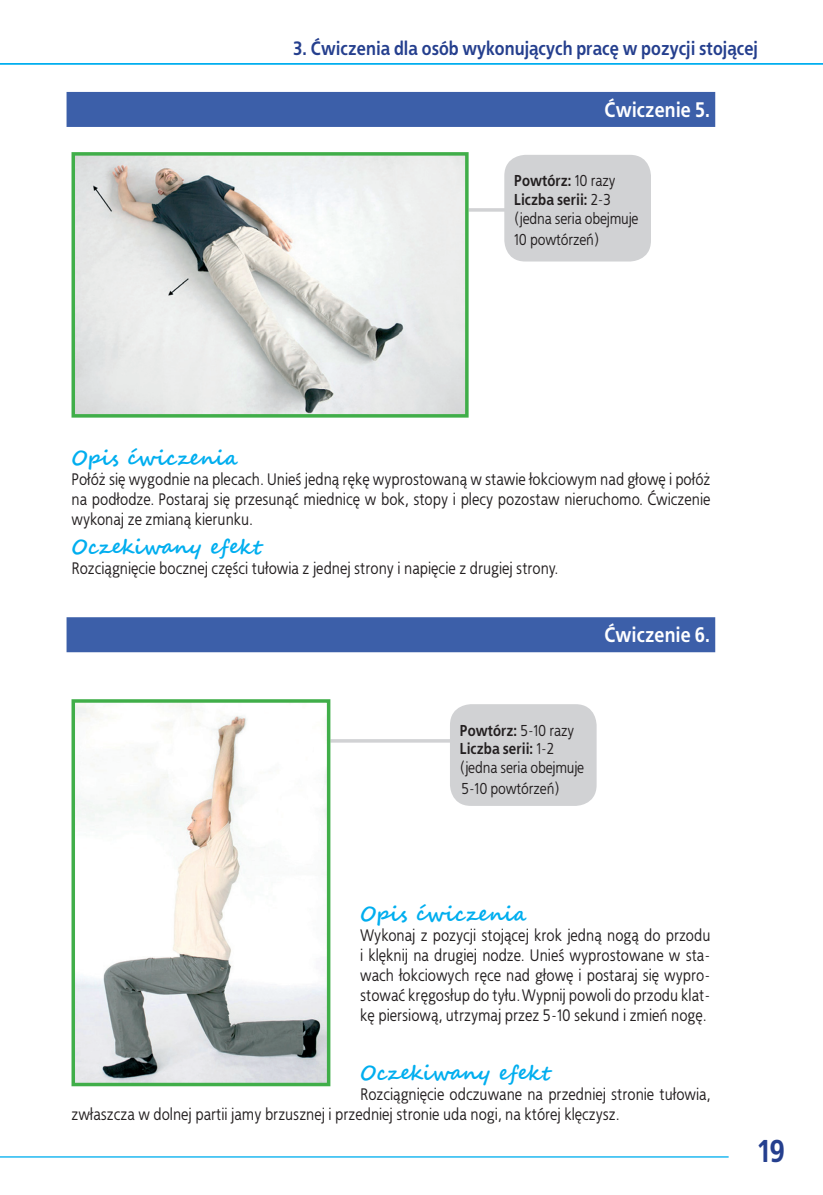
<style>
.page{position:relative;width:823px;height:1195px;background:#fff}
.page>*{position:absolute;margin:0;border:0;box-sizing:border-box;transform-origin:0 0}
.t1{font:700 31.5px "EFN Bureau";color:#253f8e}
.t2{font:700 21px "EFN Bureau";color:#fff}
.t3{font:700 20.3px "Segoe Script";color:#00aeef}
.t4{font:700 19.25px "EFN Bureau";color:#253f8e}
.t5{font:16.62px/19.9px "EFN Bureau";letter-spacing:.01em;color:#231f20;text-align:justify}
.t6{font:15.75px/18.9px "EFN Bureau";color:#231f20}
.s1{font-weight:700}
</style>
<div class="page">
<hr style="left:0;top:1156px;width:728px;height:1px;background:#00aeef">
<hr style="left:0;top:63px;width:823px;height:2px;background:#00aeef">
<div style="left:67px;top:92px;width:648px;height:35px;background:#3c5fa9"></div>
<div style="left:67px;top:617px;width:648px;height:35px;background:#3c5fa9"></div>
<svg style="left:468px;top:208px;width:36px;height:4px"></svg>
<div style="left:504px;top:155px;width:147px;height:106px;background:#d1d2d4;border-radius:21px"></div>
<hr style="left:330px;top:739px;width:185px;height:3px;background:#d1d2d4">
<div style="left:450px;top:704px;width:146px;height:102px;background:#d1d2d4;border-radius:21px"></div>
<img style="left:76px;top:157px;width:387px;height:255px">
<div style="left:71px;top:152px;width:397px;height:265px;border:4px solid #40ae49"></div>
<img style="left:76px;top:704px;width:249px;height:377px">
<div style="left:71px;top:699px;width:259px;height:387px;border:4px solid #40ae49"></div>
<p class="t4" style="left:293px;top:34px;width:466px">3. Ćwiczenia dla osób wykonujących pracę w pozycji stojącej</p>
<p class="t2" style="left:604px;top:94px;width:107px">Ćwiczenie 5.</p>
<p class="t6" style="left:514px;top:171px;width:126px"><span class="s1">Powtórz:</span> 10 razy<br><span class="s1">Liczba serii:</span> 2-3 (jedna seria obejmuje</p>
<p class="t6" style="left:514px;top:230px;width:87px">10 powtórzeń)</p>
<p class="t3" style="left:71px;top:441px;width:167px">Opis ćwiczenia</p>
<p class="t5" style="left:71px;top:468px;width:640px">Połóż się wygodnie na plecach. Unieś jedną rękę wyprostowaną w stawie łokciowym nad głowę i połóż na podłodze. Postaraj się przesunąć miednicę w bok, stopy i plecy pozostaw nieruchomo. Ćwiczenie wykonaj ze zmianą kierunku.</p>
<p class="t3" style="left:71px;top:530px;width:191px">Oczekiwany efekt</p>
<p class="t5" style="left:71px;top:558px;width:488px">Rozciągnięcie bocznej części tułowia z jednej strony i napięcie z drugiej strony.</p>
<p class="t2" style="left:604px;top:619px;width:107px">Ćwiczenie 6.</p>
<p class="t6" style="left:460px;top:720px;width:126px"><span class="s1">Powtórz:</span> 5-10 razy<br><span class="s1">Liczba serii:</span> 1-2 (jedna seria obejmuje</p>
<p class="t6" style="left:461px;top:779px;width:100px">5-10 powtórzeń)</p>
<p class="t3" style="left:360px;top:897px;width:167px">Opis ćwiczenia</p>
<p class="t5" style="left:360px;top:925px;width:351px">Wykonaj z pozycji stojącej krok jedną nogą do przodu i klęknij na drugiej nodze. Unieś wyprostowane w sta&shy;wach łokciowych ręce nad głowę i postaraj się wypro&shy;stować kręgosłup do tyłu. Wypnij powoli do przodu klat&shy;kę piersiową, utrzymaj przez 5-10 sekund i zmień nogę.</p>
<p class="t3" style="left:360px;top:1056px;width:191px">Oczekiwany efekt</p>
<p class="t5" style="left:71px;top:1083px;width:641px;text-indent:289px">Rozciągnięcie odczuwane na przedniej stronie tułowia, zwłaszcza w dolnej partii jamy brzusznej i przedniej stronie uda nogi, na której klęczysz.</p>
<h1 class="t1" style="left:758px;top:1128px;width:29px">19</h1>
</div>
